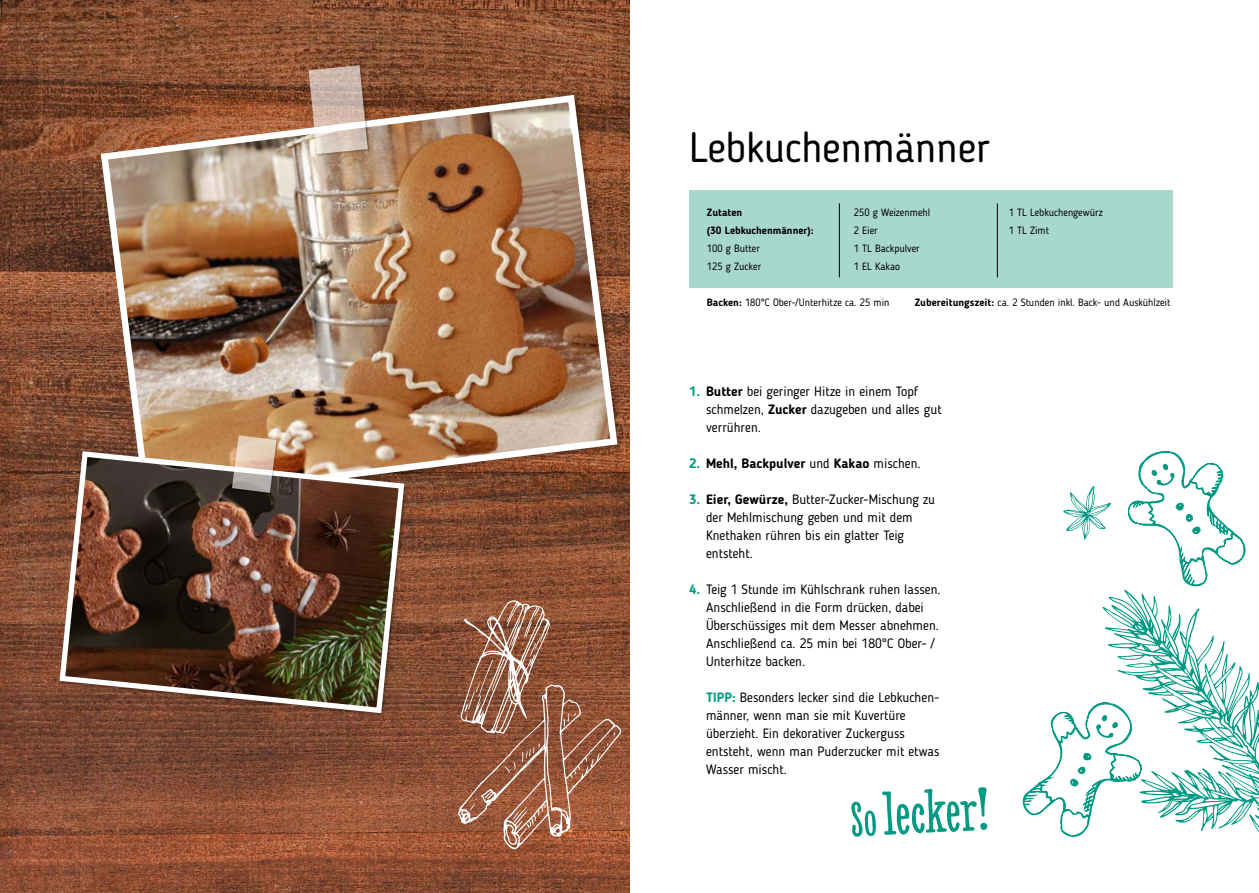
<style>
.page{position:relative;width:1259px;height:893px;background:#fff}
.page>*{position:absolute;margin:0;border:0;box-sizing:border-box;transform-origin:0 0}
.t1{font:700 57.75px "Love Potion No 10";color:#009a83}
.t2{font:42px "Blogger Sans";color:#000}
.t3{font:13.5px/18px "Blogger Sans";color:#000}
.t4{font:700 13.5px "Blogger Sans";color:#000}
.t5{font:10.5px/18px "Blogger Sans";color:#000}
.t6{font:700 10.5px/18px "Blogger Sans";color:#000}
.s1{font-weight:700}
.s2{font-weight:700;color:#009a83}
.s3{color:#009a83}
.s4{font-weight:400}
.s5{font-size:47.85px}
</style>
<div class="page">
<img style="left:0;top:0;width:629px;height:893px">
<div style="left:689px;top:191px;width:483px;height:97px;background:#a8d7ce"></div>
<hr style="left:997px;top:203px;width:1px;height:74px;background:#000">
<img style="left:97px;top:91px;width:524px;height:416px">
<div style="left:308px;top:65px;width:62px;height:91px;background:#000;opacity:.35"></div>
<svg style="left:309px;top:65px;width:59px;height:89px;background:#c9b2a5"></svg>
<img style="left:57px;top:448px;width:350px;height:268px">
<div style="left:231px;top:435px;width:47px;height:60px;background:#000;opacity:.35"></div>
<svg style="left:232px;top:435px;width:45px;height:58px;background:#c5b2a1"></svg>
<hr style="left:839px;top:203px;width:1px;height:74px;background:#000">
<svg style="left:1022px;top:702px;width:80px;height:135px"></svg>
<svg style="left:1124px;top:451px;width:121px;height:139px"></svg>
<svg style="left:458px;top:600px;width:163px;height:249px;background:#9d654c"></svg>
<svg style="left:1063px;top:486px;width:48px;height:54px"></svg>
<svg style="left:1102px;top:590px;width:157px;height:242px"></svg>
<h2 class="t2" style="left:689px;top:122px;width:303px">Lebkuchenmänner</h2>
<p class="t5" style="left:854px;top:203px;width:78px">250 g Weizenmehl<br>2 Eier<br>1 TL Backpulver<br>1 EL Kakao</p>
<p class="t5" style="left:1008px;top:203px;width:96px">1 TL Lebkuchengewürz<br>1 TL Zimt</p>
<p class="t5" style="left:707px;top:293px;width:184px"><span class="s1">Backen:</span> 180°C Ober-/Unterhitze ca. 25 min</p>
<p class="t5" style="left:915px;top:293px;width:257px"><span class="s1">Zubereitungszeit:</span> ca. 2 Stunden inkl. Back- und Auskühlzeit</p>
<p class="t6" style="left:707px;top:203px;width:108px">Zutaten<br>(30 Lebkuchenmänner):</p>
<p class="t5" style="left:707px;top:239px;width:56px">100 g Butter<br>125 g Zucker</p>
<p class="t3" style="left:706px;top:382px;width:237px;text-indent:-17px"><span class="s2">1.</span> <span class="s1">Butter</span> bei geringer Hitze in einem Topf schmelzen, <span class="s1">Zucker</span> dazugeben und alles gut verrühren.</p>
<p class="t4" style="left:689px;top:455px;width:233px"><span class="s3">2.</span> Mehl, Backpulver <span class="s4">und</span> Kakao <span class="s4">mischen.</span></p>
<p class="t3" style="left:706px;top:490px;width:231px;text-indent:-17px"><span class="s2">3.</span> <span class="s1">Eier, Gewürze,</span> Butter-Zucker-Mischung zu der Mehlmischung geben und mit dem<br>Knethaken rühren bis ein glatter Teig entsteht.</p>
<p class="t3" style="left:706px;top:580px;width:236px;text-indent:-17px"><span class="s2">4.</span> Teig 1 Stunde im Kühlschrank ruhen lassen.<br>Anschließend in die Form drücken, dabei Überschüssiges mit dem Messer abnehmen.<br>Anschließend ca. 25 min bei 180°C Ober- / Unterhitze backen.</p>
<p class="t3" style="left:706px;top:688px;width:235px"><span class="s2">TIPP:</span> Besonders lecker sind die Lebkuchen&shy;männer, wenn man sie mit Kuvertüre überzieht. Ein dekorativer Zuckerguss entsteht, wenn man Puderzucker mit etwas Wasser mischt.</p>
<h1 class="t1" style="left:848px;top:783px;width:141px;rotate:-3deg"><span class="s5">So</span> lecker!</h1>
</div>
